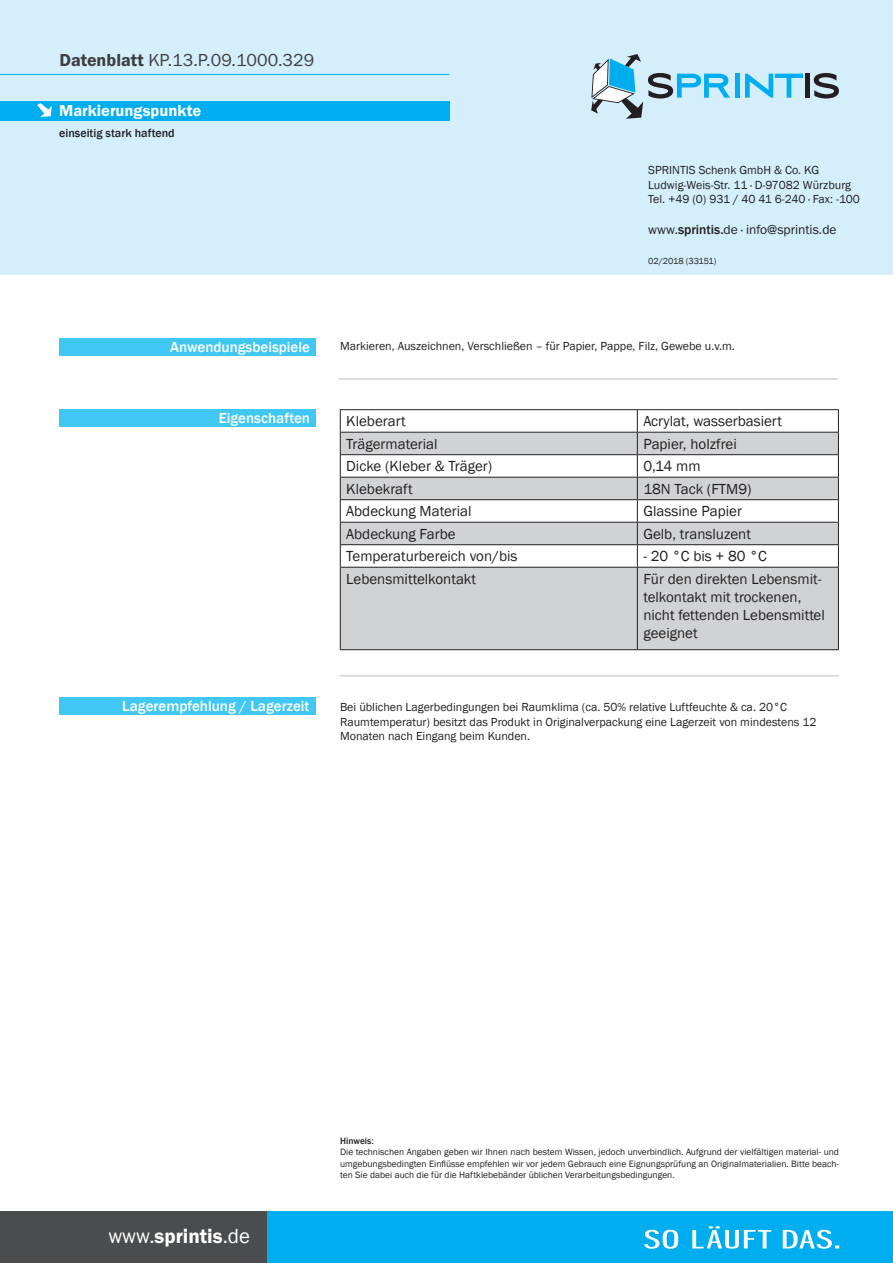
<style>
.page{position:relative;width:893px;height:1263px;background:#fff}
.page>*{position:absolute;margin:0;border:0;box-sizing:border-box;transform-origin:0 0}
.t1{font:20.85px "Franklin Gothic URW Dem";color:#fff}
.t2{font:18px "Franklin Gothic URW Boo";color:#3e3e3f}
.t3{font:16.5px "Franklin Gothic URW Dem";color:#fff}
.t4{font:15px/18px "Franklin Gothic";color:#231f20}
.t5{font:500 15px "Franklin Gothic";color:#fff}
.t6{font:13.5px "Franklin Gothic URW Boo";color:#231f20}
.t7{font:12px/14.4px "Franklin Gothic";color:#231f20}
.t8{font:500 12px "Franklin Gothic";color:#231f20}
.t9{font:9.45px/11.4px "Franklin Gothic";color:#231f20}
.t10{font:9px "Franklin Gothic";letter-spacing:-.01em;color:#231f20}
.s1{font-family:"Franklin Gothic URW Dem"}
.s2{font-family:"Franklin Gothic";font-weight:500}
.s3{font-family:"Franklin Gothic"}
.s4{font-weight:500}
</style>
<div class="page">
<div style="left:0;top:0;width:893px;height:274px;background:#d4effb"></div>
<div style="left:0;top:102px;width:449px;height:19px;background:#00aeef"></div>
<div style="left:59px;top:338px;width:257px;height:18px;background:#40c7f4"></div>
<div style="left:266px;top:1212px;width:627px;height:51px;background:#00aeef"></div>
<div style="left:0;top:1212px;width:266px;height:51px;background:#4b4c4d"></div>
<svg style="left:37px;top:103px;width:15px;height:14px"></svg>
<hr style="left:0;top:74px;width:449px;height:1px;background:#00aeef">
<svg style="left:341px;top:433px;width:497px;height:216px;fill:#d1d2d4"></svg>
<hr style="left:340px;top:409px;width:297px;height:1px;background:#231f20">
<hr style="left:637px;top:409px;width:202px;height:1px;background:#231f20">
<hr style="left:340px;top:432px;width:297px;height:1px;background:#231f20">
<hr style="left:637px;top:432px;width:202px;height:1px;background:#231f20">
<hr style="left:340px;top:454px;width:297px;height:1px;background:#231f20">
<hr style="left:637px;top:454px;width:202px;height:1px;background:#231f20">
<hr style="left:340px;top:477px;width:297px;height:1px;background:#231f20">
<hr style="left:637px;top:477px;width:202px;height:1px;background:#231f20">
<hr style="left:340px;top:499px;width:297px;height:1px;background:#231f20">
<hr style="left:637px;top:499px;width:202px;height:1px;background:#231f20">
<hr style="left:340px;top:522px;width:297px;height:1px;background:#231f20">
<hr style="left:637px;top:522px;width:202px;height:1px;background:#231f20">
<hr style="left:340px;top:544px;width:297px;height:1px;background:#231f20">
<svg style="left:340px;top:410px;width:1px;height:157px"></svg>
<hr style="left:637px;top:544px;width:202px;height:1px;background:#231f20">
<svg style="left:637px;top:410px;width:1px;height:157px"></svg>
<svg style="left:838px;top:410px;width:1px;height:157px"></svg>
<hr style="left:340px;top:567px;width:297px;height:1px;background:#231f20">
<hr style="left:340px;top:568px;width:1px;height:81px;background:#231f20">
<hr style="left:637px;top:567px;width:202px;height:1px;background:#231f20">
<hr style="left:637px;top:568px;width:1px;height:81px;background:#231f20">
<hr style="left:838px;top:568px;width:1px;height:81px;background:#231f20">
<hr style="left:340px;top:649px;width:297px;height:1px;background:#231f20">
<hr style="left:637px;top:649px;width:202px;height:1px;background:#231f20">
<div style="left:59px;top:409px;width:257px;height:18px;background:#40c7f4"></div>
<div style="left:59px;top:697px;width:257px;height:18px;background:#40c7f4"></div>
<hr style="left:340px;top:675px;width:499px;height:2px;background:#d1d2d4">
<hr style="left:339px;top:378px;width:499px;height:2px;background:#d1d2d4">
<hr style="left:735px;top:74px;width:4px;height:24px;background:#00aeef">
<svg style="left:745px;top:74px;width:58px;height:24px"></svg>
<div style="left:805px;top:74px;width:5px;height:24px;background:#231f20"></div>
<svg style="left:814px;top:73px;width:25px;height:25px"></svg>
<svg style="left:591px;top:54px;width:139px;height:65px"></svg>
<svg style="left:644px;top:1226px;width:195px;height:23px"></svg>
<h2 class="t2" style="left:59px;top:49px;width:256px"><span class="s1">Datenblatt</span> KP.13.P.09.1000.329</h2>
<h3 class="t3" style="left:59px;top:101px;width:144px">Markierungspunkte</h3>
<p class="t8" style="left:59px;top:126px;width:117px">einseitig stark haftend</p>
<p class="t7" style="left:648px;top:163px;width:213px">SPRINTIS Schenk GmbH &amp; Co. KG<br>Ludwig-Weis-Str. 11 · D-97082 Würzburg<br>Tel. +49 (0) 931 / 40 41 6-240 · Fax: -100</p>
<p class="t6" style="left:648px;top:221px;width:190px">www.<span class="s2">sprintis.</span>de · info@sprintis.de</p>
<p class="t10" style="left:648px;top:255px;width:70px">02/2018 (33151)</p>
<p class="t5" style="left:170px;top:338px;width:141px">Anwendungsbeispiele</p>
<p class="t7" style="left:340px;top:339px;width:396px">Markieren, Auszeichnen, Verschließen – für Papier, Pappe, Filz, Gewebe u.v.m.</p>
<p class="t5" style="left:219px;top:409px;width:93px">Eigenschaften</p>
<p class="t5" style="left:122px;top:697px;width:189px">Lagerempfehlung / Lagerzeit</p>
<p class="t4" style="left:346px;top:412px;width:61px">Kleberart</p>
<p class="t4" style="left:643px;top:412px;width:140px">Acrylat, wasserbasiert</p>
<p class="t4" style="left:346px;top:435px;width:93px">Trägermaterial</p>
<p class="t4" style="left:643px;top:435px;width:95px">Papier, holzfrei</p>
<p class="t4" style="left:346px;top:457px;width:147px">Dicke (Kleber &amp; Träger)</p>
<p class="t4" style="left:643px;top:457px;width:59px">0,14 mm</p>
<p class="t4" style="left:346px;top:480px;width:68px">Klebekraft</p>
<p class="t4" style="left:643px;top:480px;width:110px">18N Tack (FTM9)</p>
<p class="t4" style="left:346px;top:502px;width:127px">Abdeckung Material</p>
<p class="t4" style="left:643px;top:502px;width:100px">Glassine Papier</p>
<p class="t4" style="left:346px;top:525px;width:111px">Abdeckung Farbe</p>
<p class="t4" style="left:643px;top:525px;width:109px">Gelb, transluzent</p>
<p class="t4" style="left:346px;top:547px;width:173px">Temperaturbereich von/bis</p>
<p class="t4" style="left:643px;top:547px;width:125px">- 20 °C bis + 80 °C</p>
<p class="t4" style="left:346px;top:570px;width:131px">Lebensmittelkontakt</p>
<p class="t4" style="left:643px;top:570px;width:183px">Für den direkten Lebensmit&shy;telkontakt mit trockenen, nicht fettenden Lebensmittel geeignet</p>
<p class="t7" style="left:340px;top:700px;width:478px">Bei üblichen Lagerbedingungen bei Raumklima (ca. 50% relative Luftfeuchte &amp; ca. 20°C<br>Raumtemperatur) besitzt das Produkt in Originalverpackung eine Lagerzeit von mindestens 12<br>Monaten nach Eingang beim Kunden.</p>
<h1 class="t1" style="left:108px;top:1223px;width:143px"><span class="s3">www.</span>sprintis<span class="s3">.de</span></h1>
<p class="t9" style="left:340px;top:1135px;width:500px"><span class="s4">Hinweis</span>:<br>Die technischen Angaben geben wir Ihnen nach bestem Wissen, jedoch unverbindlich. Aufgrund der vielfältigen material- und umgebungsbedingten Einflüsse empfehlen wir vor jedem Gebrauch eine Eignungsprüfung an Originalmaterialien. Bitte beach&shy;ten Sie dabei auch die für die Haftklebebänder üblichen Verarbeitungsbedingungen.</p>
</div>
